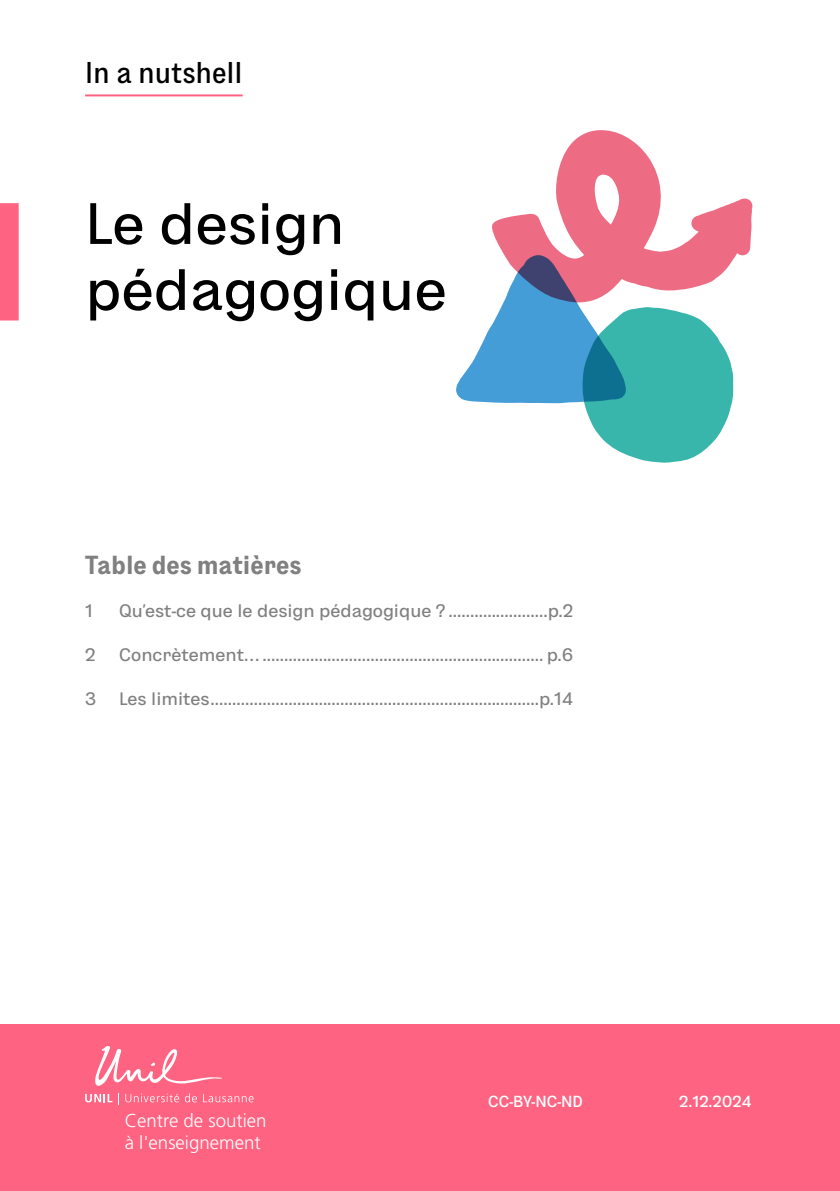
<style>
.page{position:relative;width:840px;height:1191px;background:#fff}
.page>*{position:absolute;margin:0;border:0;box-sizing:border-box;transform-origin:0 0}
.t1{font:58px/66px "ES Formal Standard";color:#000}
.t2{font:condensed 30px "ES Formal";color:#000}
.t3{font:700 condensed 26px "ES Formal";color:#808080}
.t4{font:300 18.6px/21.4px "Frutiger LT Std";color:#fff}
.t5{font:18px "ES Formal Standard";color:#808080}
.t6{font:500 16px "ES Formal Standard";color:#fff}
</style>
<div class="page">
<svg style="left:492px;top:130px;width:260px;height:131px"></svg>
<svg style="left:456px;top:255px;width:276px;height:208px"></svg>
<div style="left:0;top:1024px;width:839px;height:167px;background:#ff6382"></div>
<svg style="left:95px;top:1046px;width:127px;height:40px"></svg>
<svg style="left:85px;top:1094px;width:27px;height:8px"></svg>
<svg style="left:118px;top:1093px;width:1px;height:12px"></svg>
<svg style="left:125px;top:1093px;width:54px;height:9px"></svg>
<svg style="left:185px;top:1093px;width:12px;height:9px"></svg>
<svg style="left:203px;top:1094px;width:50px;height:8px"></svg>
<hr style="left:85px;top:94px;width:157px;height:2px;background:#ff6382">
<div style="left:0;top:203px;width:19px;height:117px;background:#ff6382"></div>
<h2 class="t2" style="left:85px;top:50px;width:159px">In a nutshell</h2>
<h1 class="t1" style="left:85px;top:188px;width:363px">Le design pédagogique</h1>
<h3 class="t3" style="left:85px;top:544px;width:218px">Table des matières</h3>
<p class="t5" style="left:85px;top:596px;width:9px">1</p>
<p class="t5" style="left:119px;top:596px;width:455px">Qu’est-ce que le design pédagogique ? .......................p.2</p>
<p class="t5" style="left:85px;top:640px;width:12px">2</p>
<p class="t5" style="left:119px;top:640px;width:455px">Concrètement… ................................................................. p.6</p>
<p class="t5" style="left:85px;top:684px;width:13px">3</p>
<p class="t5" style="left:119px;top:684px;width:455px">Les limites............................................................................p.14</p>
<p class="t4" style="left:125px;top:1110px;width:143px">Centre de soutien à l'enseignement</p>
<p class="t6" style="left:488px;top:1089px;width:96px">CC-BY-NC-ND</p>
<p class="t6" style="left:678px;top:1089px;width:74px">2.12.2024</p>
</div>
